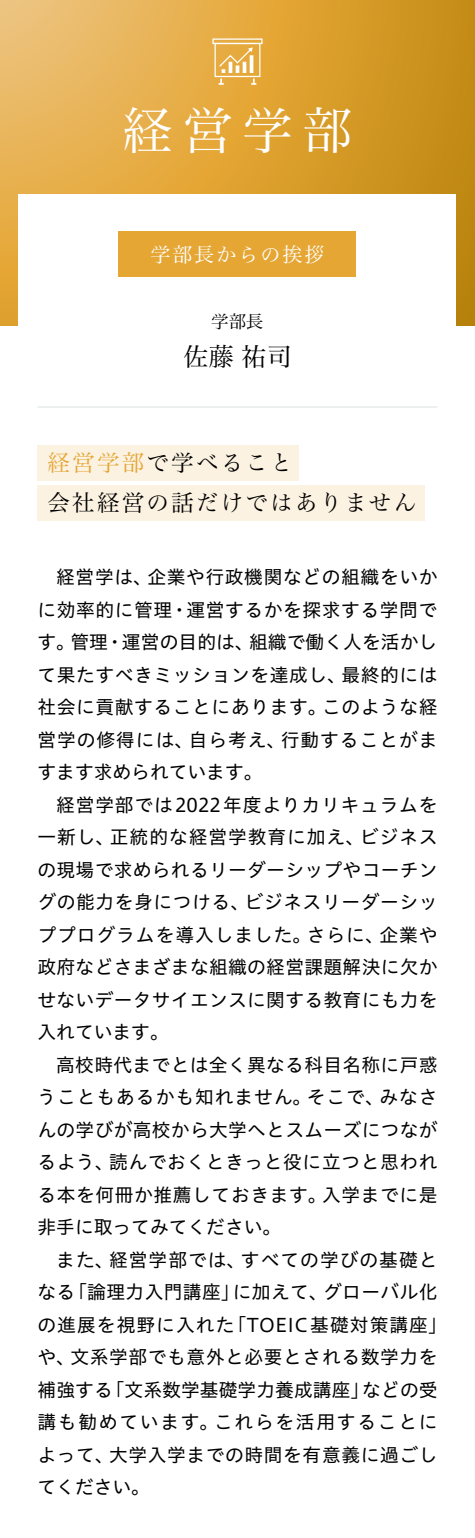
<style>
.page{position:relative;width:475px;height:1538px;background:#fff}
.page>*{position:absolute;margin:0;border:0;box-sizing:border-box;transform-origin:0 0}
.t1{font:50px "Hira Min Std W3";color:#fff}
.t2{font:25px "Hira Min Std W3";color:#000}
.t3{font:22.5px/40px "Hira Min Std W3";letter-spacing:.1em;color:#000}
.t4{font:20px "Hira Min Std W3";letter-spacing:.1em;color:#fff}
.t5{font:18.75px/32.5px "Hiragino UD Sans Std W4";letter-spacing:.03em;color:#000;text-align:justify}
.t6{font:17.5px "Hira Min Std W3";color:#000}
.s1{color:#e5a634}
</style>
<div class="page">
<svg style="left:0;top:0;width:475px;height:325px;background:#dda43b"></svg>
<div style="left:19px;top:194px;width:437px;height:1271px;background:#fff"></div>
<div style="left:119px;top:231px;width:237px;height:45px;background:#e5a634"></div>
<hr style="left:38px;top:406px;width:400px;height:2px;background:#e1e7e7">
<div style="left:38px;top:445px;width:261px;height:35px;background:#fbf2e1"></div>
<div style="left:38px;top:485px;width:387px;height:35px;background:#fbf2e1"></div>
<div style="left:215px;top:43px;width:45px;height:34px;border:1px solid #fff"></div>
<svg style="left:218px;top:47px;width:35px;height:26px"></svg>
<div style="left:212px;top:38px;width:51px;height:6px;border:1px solid #fff"></div>
<svg style="left:218px;top:79px;width:6px;height:5px"></svg>
<svg style="left:251px;top:79px;width:6px;height:5px"></svg>
<h1 class="t1" style="left:122px;top:95px;width:231px">経営学部</h1>
<p class="t4" style="left:150px;top:240px;width:175px">学部長からの挨拶</p>
<p class="t6" style="left:211px;top:309px;width:54px">学部長</p>
<h2 class="t2" style="left:183px;top:338px;width:110px">佐藤 祐司</h2>
<p class="t3" style="left:48px;top:442px;width:371px"><span class="s1">経営学部</span>で学べること<br>会社経営の話だけではありません</p>
<p class="t5" style="left:38px;top:560px;width:402px;text-indent:19px">経営学は、企業や行政機関などの組織をいかに効率的に管理・運営するかを探求する学問です。管理・運営の目的は、組織で働く人を活かして果たすべきミッションを達成し、最終的には社会に貢献することにあります。このような経営学の修得には、自ら考え、行動することがますます求められています。</p>
<p class="t5" style="left:38px;top:787px;width:402px;text-indent:19px">経営学部では2022年度よりカリキュラムを一新し、正統的な経営学教育に加え、ビジネスの現場で求められるリーダーシップやコーチングの能力を身につける、ビジネスリーダーシッププログラムを導入しました。さらに、企業や政府などさまざまな組織の経営課題解決に欠かせないデータサイエンスに関する教育にも力を入れています。</p>
<p class="t5" style="left:38px;top:1047px;width:402px;text-indent:19px">高校時代までとは全く異なる科目名称に戸惑うこともあるかも知れません。そこで、みなさんの学びが高校から大学へとスムーズにつながるよう、読んでおくときっと役に立つと思われる本を何冊か推薦しておきます。入学までに是非手に取ってみてください。</p>
<p class="t5" style="left:38px;top:1242px;width:411px;text-align:left;text-indent:19px">また、経営学部では、すべての学びの基礎となる「論理力入門講座」に加えて、グローバル化の進展を視野に入れた「TOEIC基礎対策講座」や、文系学部でも意外と必要とされる数学力を補強する「文系数学基礎学力養成講座」などの受講も勧めています。これらを活用することによって、大学入学までの時間を有意義に過ごしてください。</p>
</div>
